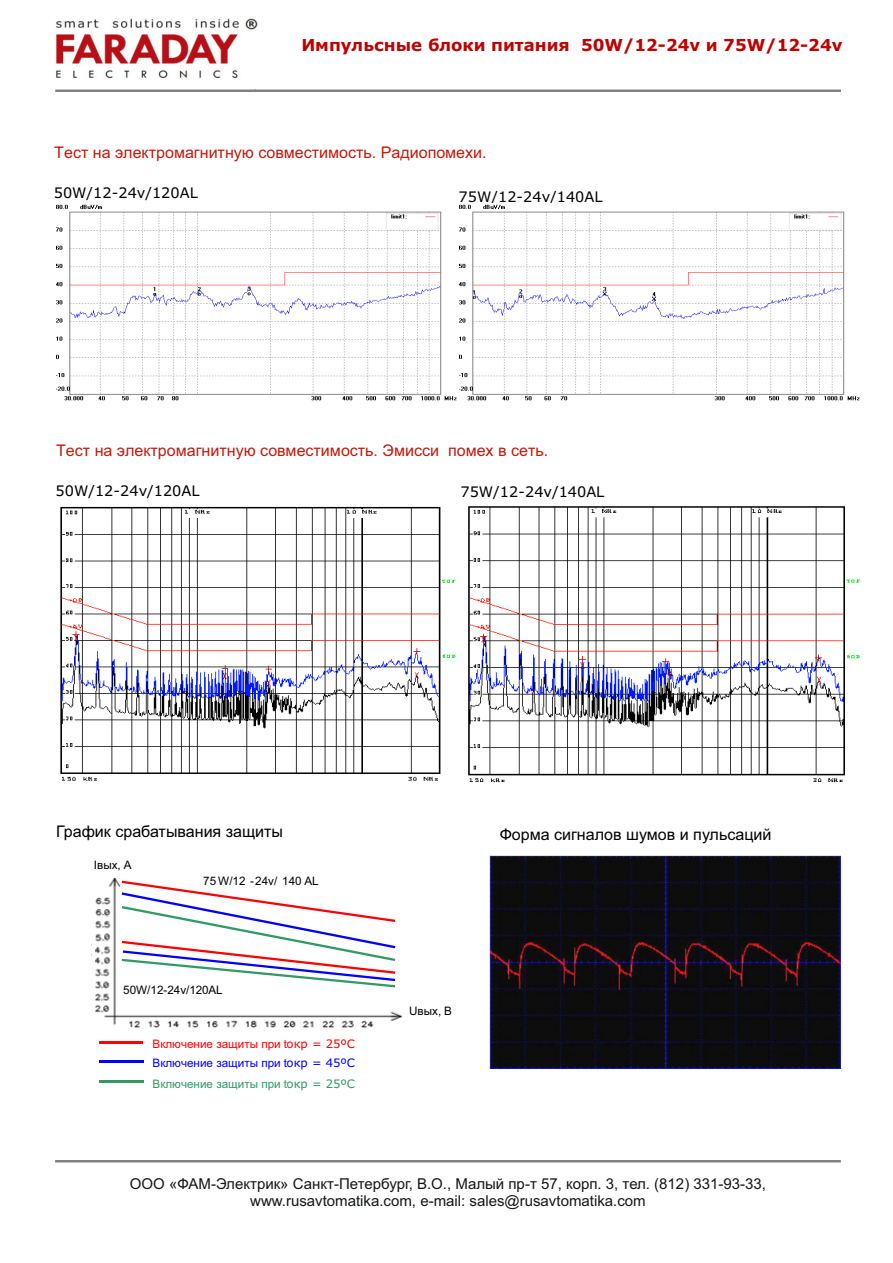
<style>
.page{position:relative;width:893px;height:1263px;background:#fff}
.page>*{position:absolute;margin:0;border:0;box-sizing:border-box;transform-origin:0 0}
.t1{font:700 16.5px "Verdana";color:#c00000}
.t2{font:16.05px "Arial";color:#c1190c}
.t3{font:16.05px "Arial";color:#000}
.t4{font:15px/16.8px "Arial";color:#151616;text-align:center}
.t5{font:14.55px "Verdana";color:#000}
.t6{font:11.7px/19px "Arial";color:#f00}
.t7{font:11.7px "Arial";color:#000}
.t8{font:11.7px "Arial";color:#396}
.s1{font-family:"Verdana"}
.s2{color:#00f}
.s3{font-family:"Verdana";color:#00f}
</style>
<div class="page">
<hr style="left:55px;top:1160px;width:785px;height:2px;background:#808080">
<hr style="left:55px;top:90px;width:785px;height:2px;background:#808080">
<img style="left:91px;top:879px;width:311px;height:149px">
<img style="left:56px;top:204px;width:804px;height:197px">
<img style="left:60px;top:506px;width:396px;height:275px">
<img style="left:468px;top:506px;width:392px;height:276px">
<svg style="left:122px;top:881px;width:273px;height:106px"></svg>
<div style="left:120px;top:980px;width:131px;height:16px;background:#fff"></div>
<div style="left:200px;top:871px;width:138px;height:16px;background:#fff"></div>
<hr style="left:99px;top:1041px;width:43px;height:2px;background:#f00">
<hr style="left:99px;top:1060px;width:45px;height:2px;background:#00f">
<hr style="left:99px;top:1080px;width:45px;height:2px;background:#396">
<img style="left:489px;top:856px;width:351px;height:213px">
<img style="left:55px;top:18px;width:203px;height:61px">
<p class="t1" style="left:301px;top:39px;width:542px">Импульсные блоки питания 50W/12-24v и 75W/12-24v</p>
<p class="t2" style="left:54px;top:146px;width:434px">Тест на электромагнитную совместимость. Радиопомехи.</p>
<p class="t5" style="left:54px;top:187px;width:145px">50W/12-24v/120AL</p>
<p class="t5" style="left:458px;top:191px;width:145px">75W/12-24v/140AL</p>
<p class="t2" style="left:56px;top:445px;width:493px">Тест на электромагнитную совместимость. Эмисси помех в сеть.</p>
<p class="t5" style="left:56px;top:485px;width:145px">50W/12-24v/120AL</p>
<p class="t5" style="left:460px;top:486px;width:145px">75W/12-24v/140AL</p>
<p class="t3" style="left:56px;top:826px;width:228px">График срабатывания защиты</p>
<p class="t7" style="left:94px;top:861px;width:39px">Iвых, A</p>
<p class="t7" style="left:203px;top:877px;width:117px">75 W/12 -24v/ 140 AL</p>
<p class="t7" style="left:123px;top:985px;width:101px">50W/12-24v/120AL</p>
<p class="t6" style="left:152px;top:1035px;width:204px">Включение защиты при t<span class="s1">окр = 25ºC<br></span><span class="s2">Включение защиты при t</span><span class="s3">окр = 45ºC</span></p>
<p class="t8" style="left:152px;top:1079px;width:204px">Включение защиты при t<span class="s1">окр = 25ºC</span></p>
<p class="t3" style="left:499px;top:828px;width:273px">Форма сигналов шумов и пульсаций</p>
<p class="t7" style="left:409px;top:1006px;width:44px">Uвых, В</p>
<p class="t4" style="left:130px;top:1176px;width:637px">ООО «ФАМ-Электрик» Санкт-Петербург, В.О., Малый пр-т 57, корп. 3, тел. (812) 331-93-33, www.rusavtomatika.com, e-mail: sales@rusavtomatika.com</p>
</div>
